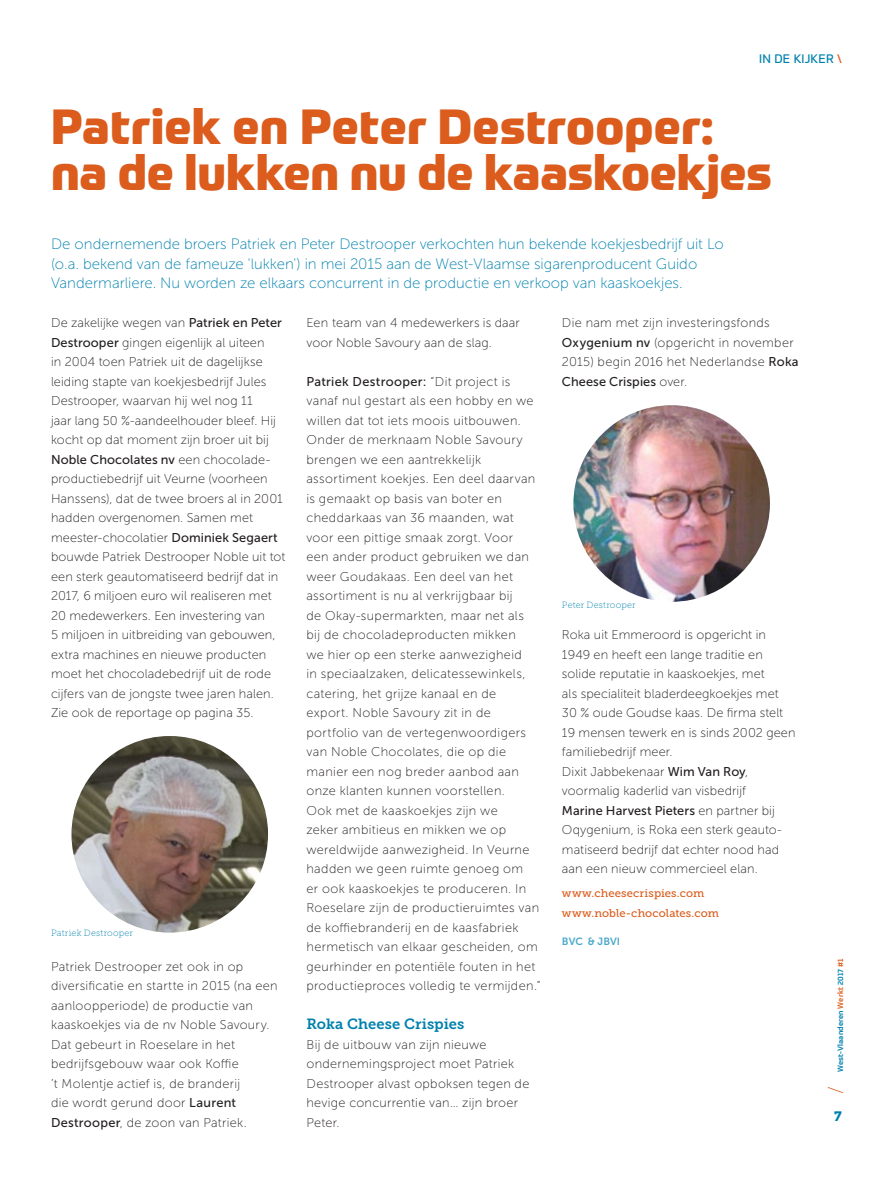
<style>
.page{position:relative;width:893px;height:1191px;background:#fff}
.page>*{position:absolute;margin:0;border:0;box-sizing:border-box;transform-origin:0 0}
.titel1{font:800 48px/46.5px "Prometo";letter-spacing:.005em;color:#db5c1c}
.t1{font:100 21px "Prometo";color:#db5c1c}
.intro{font:15px/19.5px "Museo Sans 100";color:#0081ad}
.titel3{font:14.7px "Museo Slab 700";letter-spacing:.005em;color:#0081ad}
.t2{font:13.5px "Museo Slab 900";color:#0081ad}
.Body{font:12.75px/19.5px "Museo Sans 100";letter-spacing:.015em;color:#231f20}
.aanduiding{font:12px "Prometo";letter-spacing:.02em;color:#0081ad}
.website{font:11.25px "Museo Slab 500";letter-spacing:.01em;color:#db5c1c}
.auteur_bovenaan{font:10.5px "Museo Sans 700";letter-spacing:-.005em;color:#4ba9cb}
.bijschrift{font:9px "Museo Slab 100";letter-spacing:.025em;color:#0081ad}
.t3{font:500 7.5px "Prometo";letter-spacing:.02em;color:#0081ad}
.s1{color:#db5c1c}
.s2{font-family:"Museo Sans 500"}
</style>
<div class="page">
<img style="left:573px;top:405px;width:197px;height:197px;border-radius:98px">
<img style="left:71px;top:736px;width:197px;height:196px;border-radius:98px">
<p class="aanduiding" style="left:759px;top:52px;width:84px">IN DE KIJKER <span class="s1">\</span></p>
<p class="titel1" style="left:51px;top:103px;width:722px">Patriek en Peter Destrooper: na de lukken nu de kaaskoekjes</p>
<p class="intro" style="left:51px;top:234px;width:674px">De ondernemende broers Patriek en Peter Destrooper verkochten hun bekende koekjesbedrijf uit Lo (o.a. bekend van de fameuze 'lukken') in mei 2015 aan de West-Vlaamse sigarenproducent Guido<br>Vandermarliere. Nu worden ze elkaars concurrent in de productie en verkoop van kaaskoekjes.</p>
<p class="Body" style="left:51px;top:313px;width:236px">De zakelijke wegen van <span class="s2">Patriek en Peter Destrooper</span> gingen eigenlijk al uiteen<br>in 2004 toen Patriek uit de dagelijkse leiding stapte van koekjesbedrijf Jules Destrooper, waarvan hij wel nog 11<br>jaar lang 50 %-aandeelhouder bleef. Hij kocht op dat moment zijn broer uit bij <span class="s2">Noble Chocolates nv</span> een chocolade&shy;productiebedrijf uit Veurne (voorheen Hanssens), dat de twee broers al in 2001 hadden overgenomen. Samen met meester-chocolatier <span class="s2">Dominiek Segaert </span>bouwde Patriek Destrooper Noble uit tot een sterk geautomatiseerd bedrijf dat in 2017, 6 miljoen euro wil realiseren met 20 medewerkers. Een investering van<br>5 miljoen in uitbreiding van gebouwen, extra machines en nieuwe producten moet het chocoladebedrijf uit de rode cijfers van de jongste twee jaren halen.<br>Zie ook de reportage op pagina 35.</p>
<p class="Body" style="left:562px;top:313px;width:238px">Die nam met zijn investeringsfonds <span class="s2">Oxygenium nv</span> (opgericht in november 2015) begin 2016 het Nederlandse <span class="s2">Roka Cheese Crispies</span> over.</p>
<p class="Body" style="left:306px;top:313px;width:215px">Een team van 4 medewerkers is daar voor Noble Savoury aan de slag.</p>
<p class="Body" style="left:306px;top:372px;width:236px"><span class="s2">Patriek Destrooper:</span> “Dit project is vanaf nul gestart als een hobby en we willen dat tot iets moois uitbouwen.<br>Onder de merknaam Noble Savoury brengen we een aantrekkelijk assortiment koekjes. Een deel daarvan is gemaakt op basis van boter en cheddarkaas van 36 maanden, wat voor een pittige smaak zorgt. Voor<br>een ander product gebruiken we dan weer Goudakaas. Een deel van het assortiment is nu al verkrijgbaar bij<br>de Okay-supermarkten, maar net als bij de chocoladeproducten mikken<br>we hier op een sterke aanwezigheid<br>in speciaalzaken, delicatessewinkels, catering, het grijze kanaal en de export. Noble Savoury zit in de portfolio van de vertegenwoordigers van Noble Chocolates, die op die manier een nog breder aanbod aan onze klanten kunnen voorstellen.<br>Ook met de kaaskoekjes zijn we<br>zeker ambitieus en mikken we op wereldwijde aanwezigheid. In Veurne hadden we geen ruimte genoeg om<br>er ook kaaskoekjes te produceren. In Roeselare zijn de productieruimtes van de koffiebranderij en de kaasfabriek hermetisch van elkaar gescheiden, om geurhinder en potentiële fouten in het productieproces volledig te vermijden.”</p>
<p class="titel3" style="left:306px;top:1016px;width:159px">Roka Cheese Crispies</p>
<p class="Body" style="left:306px;top:1035px;width:224px">Bij de uitbouw van zijn nieuwe ondernemingsproject moet Patriek<br>Destrooper alvast opboksen tegen de hevige concurrentie van… zijn broer<br>Peter.</p>
<p class="bijschrift" style="left:562px;top:600px;width:75px">Peter Destrooper</p>
<p class="Body" style="left:562px;top:625px;width:235px">Roka uit Emmeroord is opgericht in 1949 en heeft een lange traditie en solide reputatie in kaaskoekjes, met<br>als specialiteit bladerdeegkoekjes met 30 % oude Goudse kaas. De firma stelt 19 mensen tewerk en is sinds 2002 geen familiebedrijf meer.</p>
<p class="Body" style="left:562px;top:762px;width:221px">Dixit Jabbekenaar <span class="s2">Wim Van Roy</span>, voormalig kaderlid van visbedrijf <span class="s2">Marine Harvest Pieters</span> en partner bij Oqygenium, is Roka een sterk geauto&shy;matiseerd bedrijf dat echter nood had aan een nieuw commercieel elan.</p>
<p class="website" style="left:562px;top:887px;width:144px">www.cheesecrispies.com</p>
<p class="website" style="left:562px;top:906px;width:159px">www.noble-chocolates.com</p>
<p class="auteur_bovenaan" style="left:562px;top:936px;width:60px">BVC &amp; JBVI</p>
<p class="bijschrift" style="left:51px;top:928px;width:83px">Patriek Destrooper</p>
<p class="Body" style="left:51px;top:957px;width:228px">Patriek Destrooper zet ook in op diversificatie en startte in 2015 (na een aanloopperiode) de productie van kaaskoekjes via de nv Noble Savoury.<br>Dat gebeurt in Roeselare in het bedrijfsgebouw waar ook Koffie<br>’t Molentje actief is, de branderij<br>die wordt gerund door <span class="s2">Laurent Destrooper</span>, de zoon van Patriek.</p>
<p class="t3" style="left:836px;top:1072px;width:115px;rotate:-90deg">West-Vlaanderen <span class="s1">Werkt</span> 2017 <span class="s1">#1</span></p>
<h2 class="t1" style="left:823px;top:1094px;width:9px;rotate:-90deg">/</h2>
<p class="t2" style="left:834px;top:1108px;width:9px">7</p>
</div>
